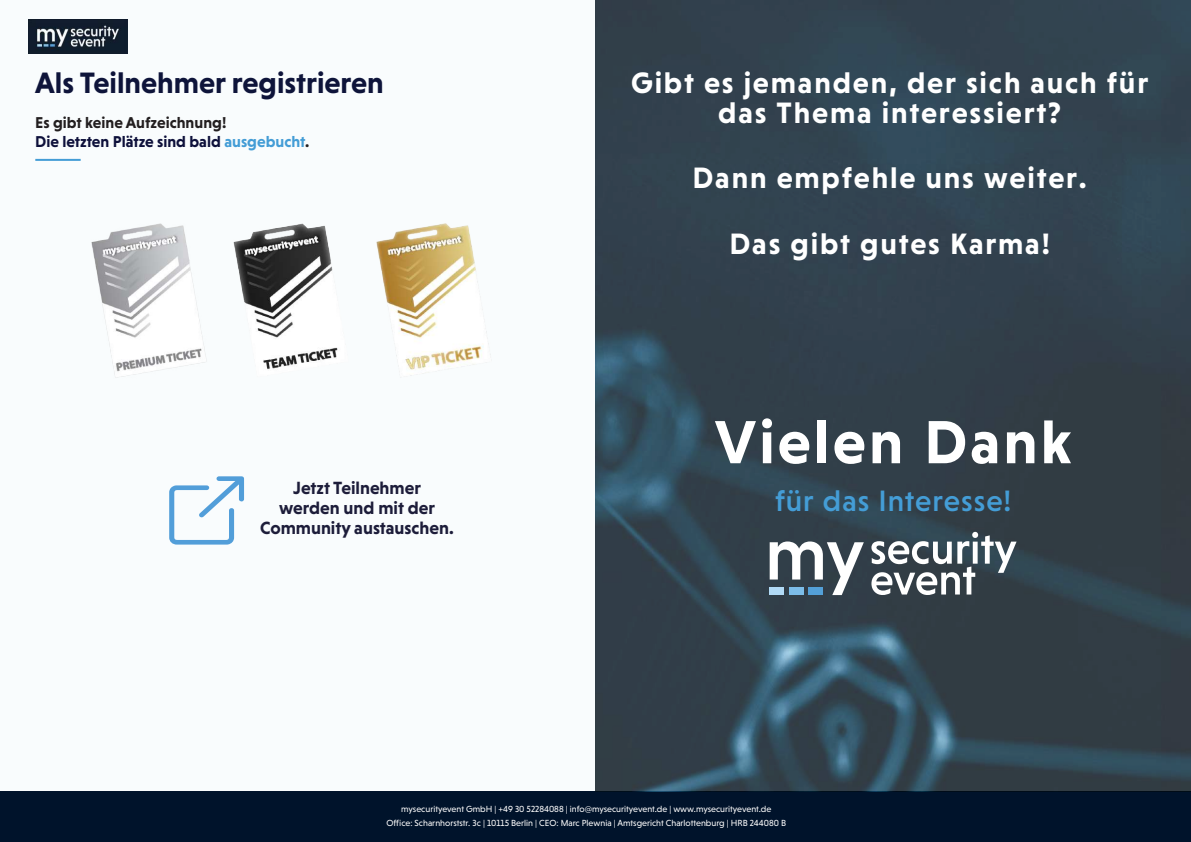
<style>
.page{position:relative;width:1191px;height:842px;background:#fff}
.page>*{position:absolute;margin:0;border:0;box-sizing:border-box;transform-origin:0 0}
.t1{font:700 62px "Niveau Grotesk";letter-spacing:.05em;color:#fff}
.t2{font:700 30px/30px "Niveau Grotesk";letter-spacing:.06em;color:#fff;text-align:center}
.t3{font:700 30px "Niveau Grotesk";color:#0e143a}
.t4{font:500 30px "Niveau Grotesk";letter-spacing:.03em;color:#449dd6}
.t5{font:700 18px/20px "Niveau Grotesk";color:#1d1d3a;text-align:center}
.t6{font:700 16px/19.2px "Niveau Grotesk";color:#231f20}
.t7{font:9px/14px "Niveau Grotesk";color:#fff;text-align:center}
.s1{color:#0e113b}
.s2{color:#449dd6}
</style>
<div class="page">
<div style="left:0;top:0;width:595px;height:842px;background:#f9fcfd"></div>
<div style="left:0;top:791px;width:595px;height:51px;background:#00132b"></div>
<div style="left:595px;top:791px;width:596px;height:51px;background:#00132b"></div>
<hr style="left:35px;top:159px;width:46px;height:2px;background:#449dd6">
<svg style="left:169px;top:476px;width:75px;height:69px"></svg>
<img style="left:376px;top:223px;width:115px;height:153px">
<img style="left:91px;top:223px;width:115px;height:155px">
<img style="left:233px;top:223px;width:105px;height:146px">
<img style="left:595px;top:0;width:596px;height:791px">
<svg style="left:769px;top:541px;width:95px;height:54px"></svg>
<svg style="left:871px;top:532px;width:145px;height:63px"></svg>
<div style="left:769px;top:588px;width:15px;height:7px;background:#b1daf6"></div>
<div style="left:789px;top:588px;width:14px;height:7px;background:#7cbde9"></div>
<div style="left:808px;top:588px;width:15px;height:7px;background:#53a0d8"></div>
<img style="left:28px;top:20px;width:100px;height:34px">
<h2 class="t3" style="left:35px;top:65px;width:350px">Als Teilnehmer registrieren</h2>
<h3 class="t6" style="left:35px;top:112px;width:276px">Es gibt keine Aufzeichnung!<br><span class="s1">Die letzten Plätze sind bald</span> <span class="s2">ausgebucht</span>.</h3>
<h2 class="t2" style="left:631px;top:67px;width:518px">Gibt es jemanden, der sich auch für das Thema interessiert?</h2>
<h2 class="t2" style="left:692px;top:145px;width:396px;line-height:65.7px">Dann empfehle uns weiter.<br>Das gibt gutes Karma!</h2>
<h1 class="t1" style="left:715px;top:406px;width:358px">Vielen Dank</h1>
<h3 class="t5" style="left:260px;top:478px;width:195px">Jetzt Teilnehmer<br>werden und mit der<br>Community austauschen.</h3>
<h2 class="t4" style="left:775px;top:484px;width:238px">für das Interesse!</h2>
<p class="t7" style="left:386px;top:802px;width:401px">mysecurityevent GmbH | +49 30 52284088 | info@mysecurityevent.de | www.mysecurityevent.de<br>Office: Scharnhorststr. 3c | 10115 Berlin | CEO: Marc Plewnia | Amtsgericht Charlottenburg | HRB 244080 B</p>
</div>
